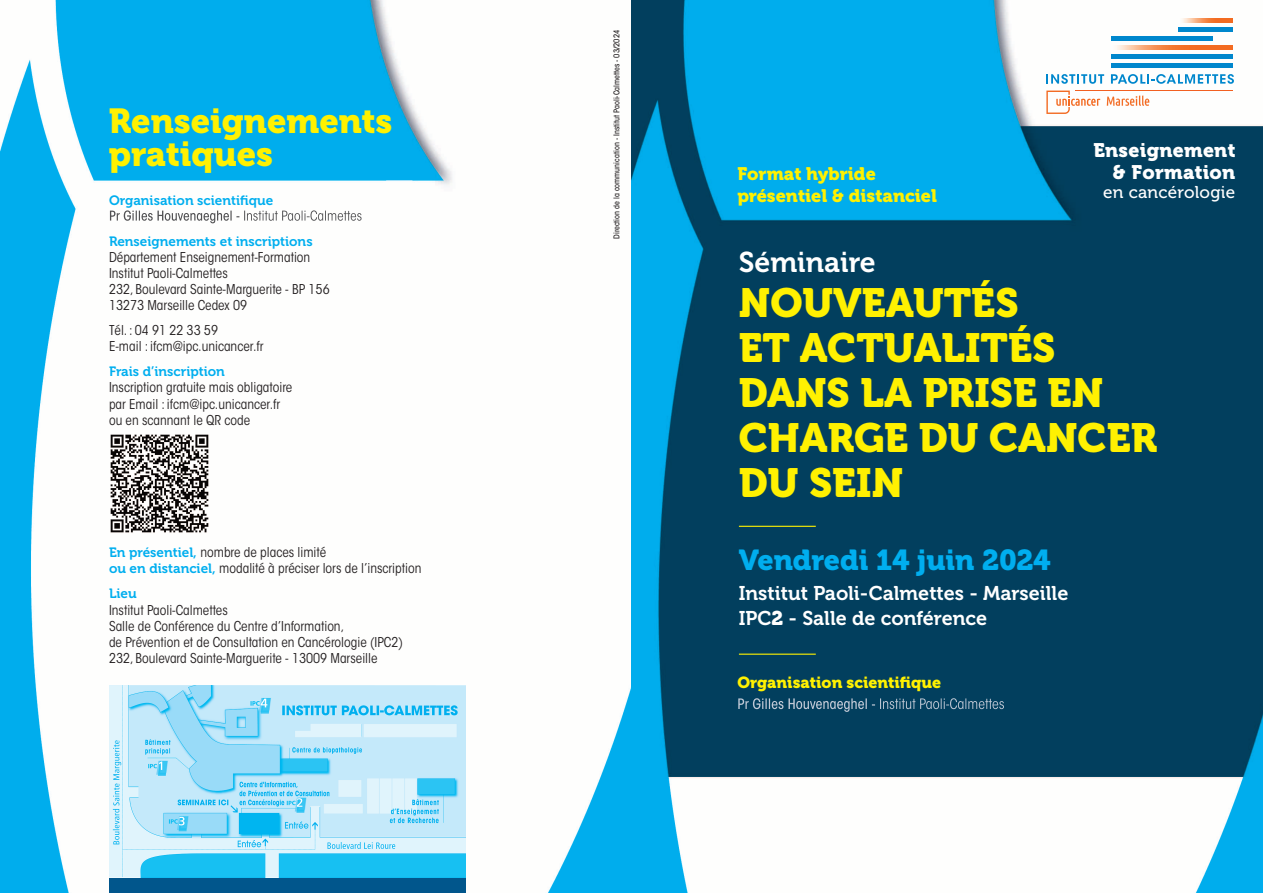
<style>
.page{position:relative;width:1263px;height:893px;background:#fff}
.page>*{position:absolute;margin:0;border:0;box-sizing:border-box;transform-origin:0 0}
.t1{font:40.5px/45px "Museo 900";color:#fff101}
.t2{font:34.5px/33.6px "Museo 900";color:#fff101}
.t3{font:28.65px "Museo 900";color:#00aeef}
.t4{font:28.5px "Museo 700";color:#fff}
.t5{font:19.8px/25.5px "Museo 700";color:#fff}
.t6{font:19.5px/21.9px "Museo 900";letter-spacing:.015em;color:#fff;text-align:right}
.t7{font:18px/21.6px "Museo 900";color:#fff101}
.t8{font:17.1px "Museo 500";letter-spacing:.015em;color:#fff}
.t9{font:15.9px "Museo 900";color:#fff101}
.t10{font:13.5px/16.2px "ITC Avant Garde MM 325 450";color:#231f20}
.t11{font:13.5px "Museo 700";color:#00aeef}
.t12{font:7.95px "ITC Avant Garde MM 455 450";color:#231f20}
.s1{font-family:"Museo 700";color:#00aeef}
.s2{font-family:"Museo 900"}
</style>
<div class="page">
<img style="left:0;top:0;width:1263px;height:893px">
<hr style="left:1075px;top:91px;width:158px;height:1px;background:#f26021">
<svg style="left:1046px;top:74px;width:58px;height:10px"></svg>
<svg style="left:1111px;top:74px;width:123px;height:10px"></svg>
<img style="left:1178px;top:19px;width:55px;height:4px">
<div style="left:1178px;top:27px;width:55px;height:5px;background:#0087cd"></div>
<div style="left:1111px;top:36px;width:101px;height:5px;background:#0087cd"></div>
<img style="left:1111px;top:45px;width:122px;height:5px">
<hr style="left:1111px;top:54px;width:122px;height:4px;background:#0087cd">
<hr style="left:1111px;top:63px;width:122px;height:4px;background:#0087cd">
<svg style="left:1046px;top:91px;width:54px;height:23px"></svg>
<svg style="left:1107px;top:96px;width:42px;height:10px"></svg>
<img style="left:738px;top:698px;width:111px;height:11px">
<img style="left:880px;top:698px;width:104px;height:11px">
<hr style="left:739px;top:654px;width:77px;height:1px;background:#fff101">
<hr style="left:739px;top:526px;width:77px;height:1px;background:#fff101">
<img style="left:110px;top:210px;width:105px;height:11px">
<img style="left:244px;top:210px;width:99px;height:11px">
<div style="left:109px;top:685px;width:357px;height:208px;background:#01568c"></div>
<img style="left:109px;top:685px;width:357px;height:193px">
<img style="left:108px;top:432px;width:103px;height:104px">
<h2 class="t2" style="left:109px;top:107px;width:285px">Renseignements pratiques</h2>
<p class="t11" style="left:109px;top:195px;width:166px">Organisation scientifique</p>
<p class="t11" style="left:109px;top:236px;width:205px">Renseignements et inscriptions</p>
<p class="t10" style="left:109px;top:250px;width:222px">Département Enseignement-Formation Institut Paoli-Calmettes<br>232, Boulevard Sainte-Marguerite - BP 156<br>13273 Marseille Cedex 09</p>
<p class="t10" style="left:109px;top:324px;width:156px">Tél. : 04 91 22 33 59<br>E-mail : ifcm@ipc.unicancer.fr</p>
<p class="t11" style="left:109px;top:367px;width:117px">Frais d’inscription</p>
<p class="t10" style="left:109px;top:381px;width:185px">Inscription gratuite mais obligatoire par Email : ifcm@ipc.unicancer.fr ou en scannant le QR code</p>
<p class="t10" style="left:109px;top:546px;width:314px"><span class="s1">En présentiel,</span> nombre de places limité<br><span class="s1">ou en distanciel,</span> modalité à préciser lors de l’inscription</p>
<p class="t11" style="left:109px;top:589px;width:29px">Lieu</p>
<p class="t10" style="left:109px;top:603px;width:295px">Institut Paoli-Calmettes<br>Salle de Conférence du Centre d’Information,<br>de Prévention et de Consultation en Cancérologie (IPC2)<br>232, Boulevard Sainte-Marguerite - 13009 Marseille</p>
<p class="t12" style="left:613px;top:239px;width:210px;rotate:-90deg">Direction de la communication - Institut Paoli-Calmettes - 03/2024</p>
<h3 class="t7" style="left:737px;top:165px;width:201px">Format hybride présentiel &amp; distanciel</h3>
<h3 class="t6" style="left:1093px;top:141px;width:144px">Enseignement &amp; Formation</h3>
<p class="t8" style="left:1103px;top:185px;width:133px">en cancérologie</p>
<h3 class="t4" style="left:739px;top:252px;width:138px">Séminaire</h3>
<h1 class="t1" style="left:739px;top:284px;width:420px">NOUVEAUTÉS<br>ET ACTUALITÉS<br>DANS LA PRISE EN<br>CHARGE DU CANCER<br>DU SEIN</h1>
<h3 class="t3" style="left:739px;top:549px;width:313px">Vendredi 14 juin 2024</h3>
<h3 class="t5" style="left:739px;top:582px;width:331px">Institut Paoli-Calmettes - Marseille<br>IPC<span class="s2">2</span> - Salle de conférence</h3>
<p class="t9" style="left:737px;top:676px;width:205px">Organisation scientifique</p>
</div>
